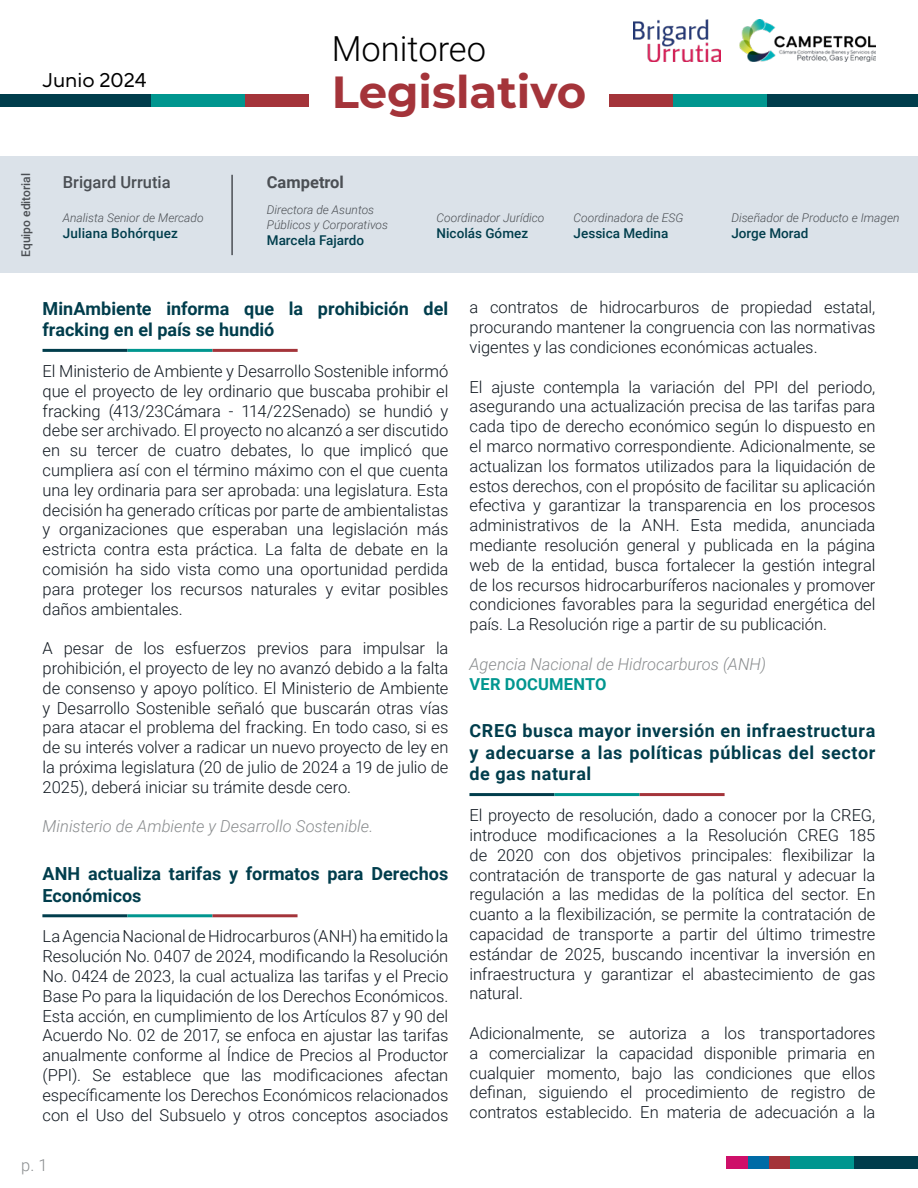
<style>
.page{position:relative;width:918px;height:1188px;background:#fff}
.page>*{position:absolute;margin:0;border:0;box-sizing:border-box;transform-origin:0 0}
.t1{font:100 45px "Montserrat";color:#a4343a}
.t2{font:300 34.5px "Roboto";color:#000}
.t3{font:300 21px "Mundial";color:#000}
.t4{font:700 18px/21.6px "Roboto";color:#003d4c}
.t5{font:300 16.5px/19.8px "Roboto";letter-spacing:-.005em;color:#101820;text-align:justify}
.t6{font:italic 300 16.5px "Roboto";color:#8a8d8f}
.t7{font:500 16.5px "Roboto";color:#4b4f54}
.t8{font:700 16.5px "Roboto";letter-spacing:.01em;color:#00968f}
.t9{font:700 16.5px "Roboto";color:#4b4f54}
.t10{font:300 16.5px "Roboto";color:#8a8d8f}
.t11{font:500 13.5px "Roboto";color:#003d4c}
.t12{font:italic 300 12px/14.4px "Roboto";color:#4b4f54}
.t13{font:500 12px "Roboto";color:#4b4f54}
</style>
<div class="page">
<div style="left:748px;top:1157px;width:21px;height:12px;background:#006ba6"></div>
<div style="left:727px;top:1157px;width:21px;height:12px;background:#ce0f69"></div>
<div style="left:769px;top:1157px;width:21px;height:12px;background:#a4343a"></div>
<div style="left:790px;top:1157px;width:64px;height:12px;background:#00968f"></div>
<div style="left:854px;top:1157px;width:64px;height:12px;background:#003d4c"></div>
<div style="left:246px;top:94px;width:63px;height:13px;background:#a4343a"></div>
<div style="left:609px;top:94px;width:63px;height:13px;background:#a4343a"></div>
<div style="left:150px;top:94px;width:95px;height:13px;background:#00968f"></div>
<div style="left:673px;top:94px;width:95px;height:13px;background:#00968f"></div>
<div style="left:0;top:94px;width:150px;height:13px;background:#003d4c"></div>
<div style="left:768px;top:94px;width:150px;height:13px;background:#003d4c"></div>
<div style="left:0;top:157px;width:918px;height:116px;background:#dbe2e9"></div>
<hr style="left:43px;top:349px;width:85px;height:3px;background:#003d4c">
<hr style="left:128px;top:349px;width:85px;height:3px;background:#00968f">
<hr style="left:213px;top:349px;width:85px;height:3px;background:#a4343a">
<hr style="left:42px;top:914px;width:85px;height:3px;background:#003d4c">
<hr style="left:127px;top:914px;width:85px;height:3px;background:#00968f">
<hr style="left:212px;top:914px;width:86px;height:3px;background:#a4343a">
<hr style="left:469px;top:793px;width:86px;height:3px;background:#003d4c">
<hr style="left:555px;top:793px;width:85px;height:3px;background:#00968f">
<hr style="left:640px;top:793px;width:85px;height:3px;background:#a4343a">
<hr style="left:231px;top:175px;width:2px;height:80px;background:#4b4f54">
<img style="left:633px;top:19px;width:87px;height:43px">
<img style="left:740px;top:19px;width:135px;height:43px">
<p class="t3" style="left:43px;top:64px;width:106px">Junio 2024</p>
<h2 class="t2" style="left:332px;top:24px;width:156px">Monitoreo</h2>
<h1 class="t1" style="left:332px;top:62px;width:256px">Legislativo</h1>
<p class="t13" style="left:18px;top:257px;width:85px;rotate:-90deg">Equipo editorial</p>
<p class="t7" style="left:63px;top:170px;width:109px">Brigard Urrutia</p>
<p class="t12" style="left:63px;top:210px;width:142px">Analista Senior de Mercado</p>
<p class="t11" style="left:63px;top:223px;width:117px">Juliana Bohórquez</p>
<p class="t9" style="left:267px;top:170px;width:79px">Campetrol</p>
<p class="t12" style="left:267px;top:202px;width:123px">Directora de Asuntos<br>Públicos y Corporativos</p>
<p class="t11" style="left:267px;top:231px;width:99px">Marcela Fajardo</p>
<p class="t12" style="left:437px;top:210px;width:109px">Coordinador Jurídico</p>
<p class="t11" style="left:437px;top:223px;width:93px">Nicolás Gómez</p>
<p class="t12" style="left:574px;top:210px;width:111px">Coordinadora de ESG</p>
<p class="t11" style="left:574px;top:223px;width:96px">Jessica Medina</p>
<p class="t12" style="left:731px;top:210px;width:170px">Diseñador de Producto e Imagen</p>
<p class="t11" style="left:731px;top:223px;width:79px">Jorge Morad</p>
<p class="t4" style="left:43px;top:297px;width:407px">MinAmbiente informa que la prohibición del fracking en el país se hundió</p>
<p class="t5" style="left:43px;top:361px;width:407px">El Ministerio de Ambiente y Desarrollo Sostenible informó que el proyecto de ley ordinario que buscaba prohibir el fracking (413/23Cámara - 114/22Senado) se hundió y debe ser archivado. El proyecto no alcanzó a ser discutido en su tercer de cuatro debates, lo que implicó que cumpliera así con el término máximo con el que cuenta una ley ordinaria para ser aprobada: una legislatura. Esta decisión ha generado críticas por parte de ambientalistas y organizaciones que esperaban una legislación más estricta contra esta práctica. La falta de debate en la comisión ha sido vista como una oportunidad perdida para proteger los recursos naturales y evitar posibles daños ambientales.</p>
<p class="t5" style="left:43px;top:638px;width:407px">A pesar de los esfuerzos previos para impulsar la prohibición, el proyecto de ley no avanzó debido a la falta de consenso y apoyo político. El Ministerio de Ambiente y Desarrollo Sostenible señaló que buscarán otras vías para atacar el problema del fracking. En todo caso, si es de su interés volver a radicar un nuevo proyecto de ley en la próxima legislatura (20 de julio de 2024 a 19 de julio de 2025), deberá iniciar su trámite desde cero.</p>
<p class="t6" style="left:43px;top:815px;width:332px">Ministerio de Ambiente y Desarrollo Sostenible.</p>
<p class="t4" style="left:42px;top:862px;width:407px">ANH actualiza tarifas y formatos para Derechos<br>Económicos</p>
<p class="t5" style="left:43px;top:926px;width:407px">La Agencia Nacional de Hidrocarburos (ANH) ha emitido la Resolución No. 0407 de 2024, modificando la Resolución No. 0424 de 2023, la cual actualiza las tarifas y el Precio Base Po para la liquidación de los Derechos Económicos.<br>Esta acción, en cumplimiento de los Artículos 87 y 90 del Acuerdo No. 02 de 2017, se enfoca en ajustar las tarifas anualmente conforme al Índice de Precios al Productor (PPI). Se establece que las modificaciones afectan específicamente los Derechos Económicos relacionados con el Uso del Subsuelo y otros conceptos asociados</p>
<p class="t5" style="left:470px;top:297px;width:407px">a contratos de hidrocarburos de propiedad estatal, procurando mantener la congruencia con las normativas vigentes y las condiciones económicas actuales.</p>
<p class="t5" style="left:470px;top:376px;width:407px">El ajuste contempla la variación del PPI del periodo, asegurando una actualización precisa de las tarifas para cada tipo de derecho económico según lo dispuesto en el marco normativo correspondiente. Adicionalmente, se actualizan los formatos utilizados para la liquidación de estos derechos, con el propósito de facilitar su aplicación efectiva y garantizar la transparencia en los procesos administrativos de la ANH. Esta medida, anunciada mediante resolución general y publicada en la página web de la entidad, busca fortalecer la gestión integral de los recursos hidrocarburíferos nacionales y promover condiciones favorables para la seguridad energética del país. La Resolución rige a partir de su publicación.</p>
<p class="t6" style="left:470px;top:652px;width:298px">Agencia Nacional de Hidrocarburos (ANH)</p>
<p class="t8" style="left:470px;top:672px;width:139px">VER DOCUMENTO</p>
<p class="t4" style="left:469px;top:719px;width:407px;text-align:justify">CREG busca mayor inversión en infraestructura y adecuarse a las políticas públicas del sector de gas natural</p>
<p class="t5" style="left:470px;top:805px;width:407px">El proyecto de resolución, dado a conocer por la CREG, introduce modificaciones a la Resolución CREG 185 de 2020 con dos objetivos principales: flexibilizar la contratación de transporte de gas natural y adecuar la regulación a las medidas de la política del sector. En cuanto a la flexibilización, se permite la contratación de capacidad de transporte a partir del último trimestre estándar de 2025, buscando incentivar la inversión en infraestructura y garantizar el abastecimiento de gas natural.</p>
<p class="t5" style="left:470px;top:1023px;width:407px">Adicionalmente, se autoriza a los transportadores a comercializar la capacidad disponible primaria en cualquier momento, bajo las condiciones que ellos definan, siguiendo el procedimiento de registro de contratos establecido. En materia de adecuación a la</p>
<p class="t10" style="left:21px;top:1154px;width:28px">p. 1</p>
</div>
